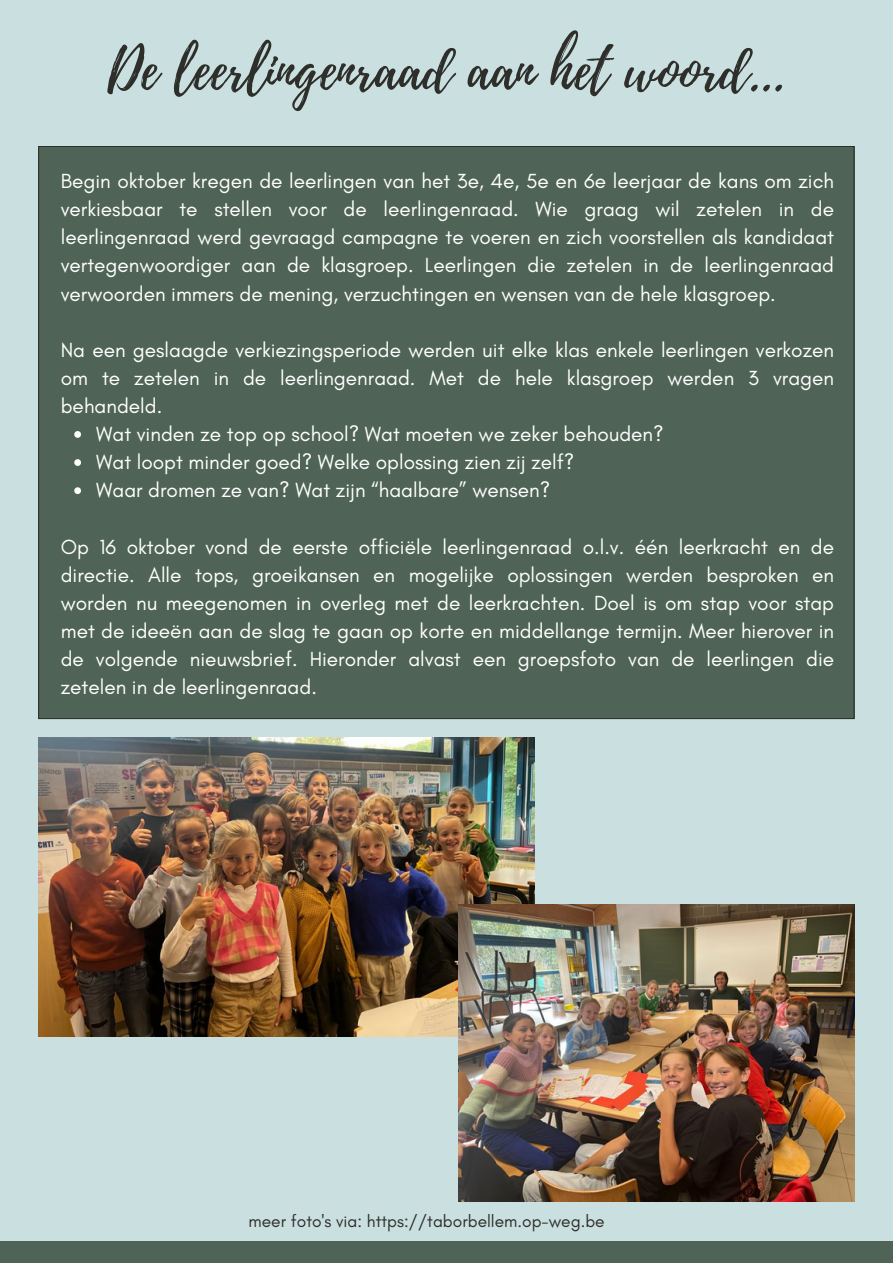
<style>
.page{position:relative;width:893px;height:1264px;background:#fff}
.page>*{position:absolute;margin:0;border:0;box-sizing:border-box;transform-origin:0 0}
.t1{font:55.5px "Playlist Script";color:#2e2e2a}
.t2{font:20.85px/28px "Glacial Indifference";color:#fff;text-align:justify}
.t3{font:17.4px "Glacial Indifference";color:#2e2e2a}
</style>
<div class="page">
<div style="left:0;top:0;width:892px;height:1262px;background:#cadfdf"></div>
<div style="left:0;top:1240px;width:892px;height:22px;background:#4f6456"></div>
<div style="left:38px;top:146px;width:816px;height:573px;background:#4f6456"></div>
<img style="left:38px;top:738px;width:496px;height:298px">
<img style="left:458px;top:904px;width:396px;height:296px">
<svg style="left:74px;top:431px;width:7px;height:7px"></svg>
<svg style="left:74px;top:459px;width:7px;height:7px"></svg>
<svg style="left:74px;top:487px;width:7px;height:7px"></svg>
<p class="t1" style="left:107px;top:30px;width:679px">De leerlingenraad aan het woord...</p>
<p class="t2" style="left:61px;top:167px;width:774px">Begin oktober kregen de leerlingen van het 3e, 4e, 5e en 6e leerjaar de kans om zich verkiesbaar te stellen voor de leerlingenraad. Wie graag wil zetelen in de leerlingenraad werd gevraagd campagne te voeren en zich voorstellen als kandidaat vertegenwoordiger aan de klasgroep. Leerlingen die zetelen in de leerlingenraad verwoorden immers de mening, verzuchtingen en wensen van de hele klasgroep.</p>
<p class="t2" style="left:61px;top:335px;width:774px">Na een geslaagde verkiezingsperiode werden uit elke klas enkele leerlingen verkozen om te zetelen in de leerlingenraad. Met de hele klasgroep werden 3 vragen behandeld.</p>
<p class="t2" style="left:96px;top:420px;width:569px">Wat vinden ze top op school? Wat moeten we zeker behouden?</p>
<p class="t2" style="left:96px;top:448px;width:479px">Wat loopt minder goed? Welke oplossing zien zij zelf?</p>
<p class="t2" style="left:96px;top:476px;width:455px">Waar dromen ze van? Wat zijn “haalbare” wensen?</p>
<p class="t2" style="left:61px;top:532px;width:774px">Op 16 oktober vond de eerste officiële leerlingenraad o.l.v. één leerkracht en de directie. Alle tops, groeikansen en mogelijke oplossingen werden besproken en worden nu meegenomen in overleg met de leerkrachten. Doel is om stap voor stap met de ideeën aan de slag te gaan op korte en middellange termijn. Meer hierover in de volgende nieuwsbrief. Hieronder alvast een groepsfoto van de leerlingen die zetelen in de leerlingenraad.</p>
<p class="t3" style="left:248px;top:1209px;width:357px">meer foto's via: https://taborbellem.op-weg.be</p>
</div>
